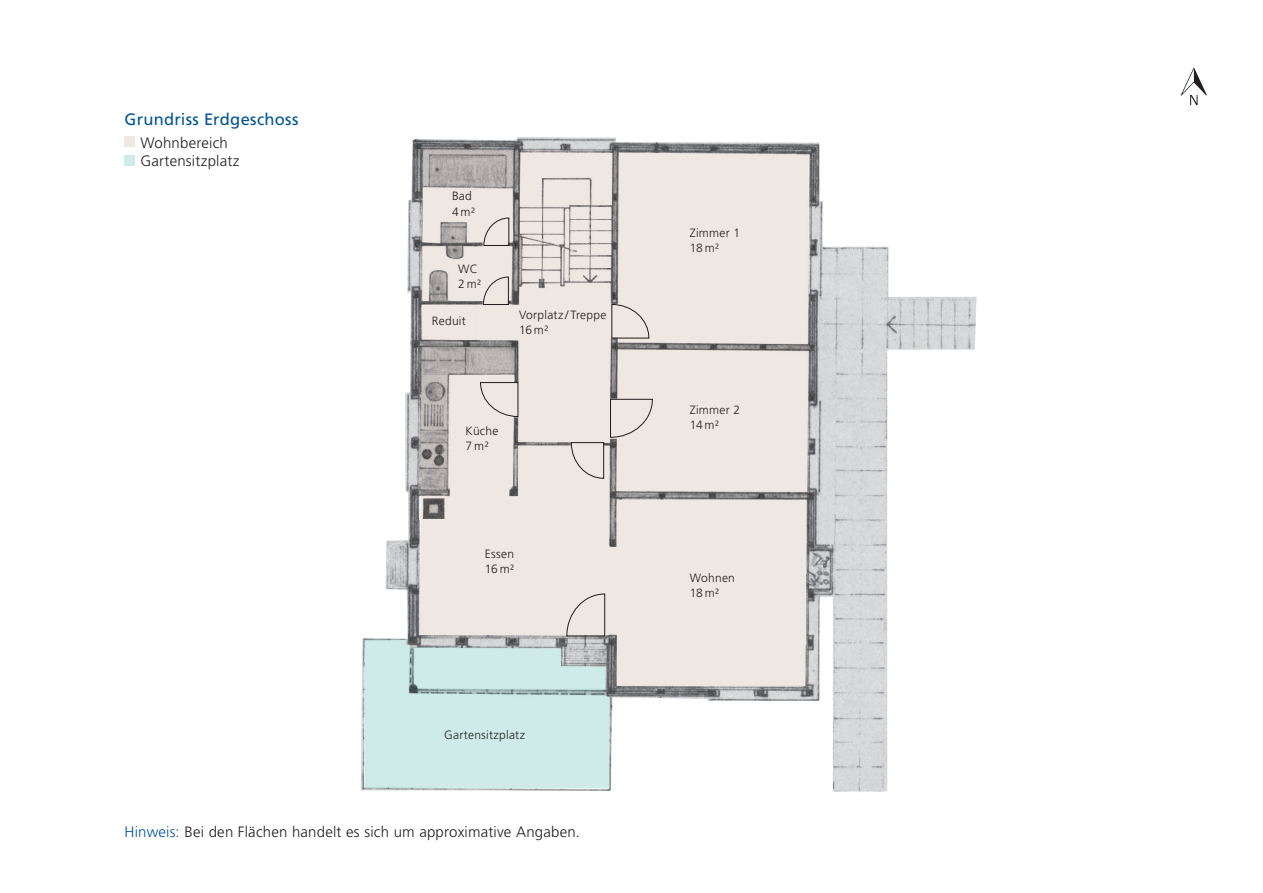
<style>
.page{position:relative;width:1263px;height:893px;background:#fff}
.page>*{position:absolute;margin:0;border:0;box-sizing:border-box;transform-origin:0 0}
.t1{font:16.5px "Frutiger LT Std";letter-spacing:.015em;color:#005595}
.t2{font:300 15px/18.1px "Frutiger LT Std";letter-spacing:.015em;color:#231f20}
.t3{font:300 12px/15px "Frutiger LT Std";letter-spacing:.02em;color:#231f20}
.s1{color:#005595}
</style>
<div class="page">
<div style="left:125px;top:137px;width:10px;height:10px;background:#efe7e1"></div>
<div style="left:125px;top:155px;width:10px;height:10px;background:#cfebe9"></div>
<svg style="left:1181px;top:67px;width:26px;height:38px"></svg>
<img style="left:360px;top:137px;width:616px;height:655px">
<svg style="left:364px;top:594px;width:246px;height:195px"></svg>
<svg style="left:419px;top:147px;width:390px;height:539px"></svg>
<div style="left:422px;top:305px;width:55px;height:36px;background:#efe7e1"></div>
<svg style="left:483px;top:277px;width:26px;height:28px"></svg>
<h1 class="t1" style="left:125px;top:110px;width:175px">Grundriss Erdgeschoss</h1>
<p class="t2" style="left:140px;top:133px;width:101px">Wohnbereich<br>Gartensitzplatz</p>
<p class="t3" style="left:452px;top:189px;width:25px">Bad<br>4m2</p>
<p class="t3" style="left:458px;top:262px;width:25px">WC<br>2m2</p>
<p class="t3" style="left:432px;top:313px;width:35px">Reduit</p>
<p class="t3" style="left:519px;top:308px;width:89px">Vorplatz / Treppe<br>16 m2</p>
<p class="t3" style="left:466px;top:423px;width:34px">Küche<br>7m2</p>
<p class="t3" style="left:485px;top:547px;width:31px">Essen<br>16 m2</p>
<p class="t3" style="left:444px;top:728px;width:82px">Gartensitzplatz</p>
<p class="t2" style="left:125px;top:823px;width:457px"><span class="s1">Hinweis:</span> Bei den Flächen handelt es sich um approximative Angaben.</p>
<p class="t3" style="left:690px;top:225px;width:52px">Zimmer 1<br>18 m2</p>
<p class="t3" style="left:690px;top:402px;width:52px">Zimmer 2<br>14 m2</p>
<p class="t3" style="left:690px;top:571px;width:47px">Wohnen<br>18 m2</p>
</div>
